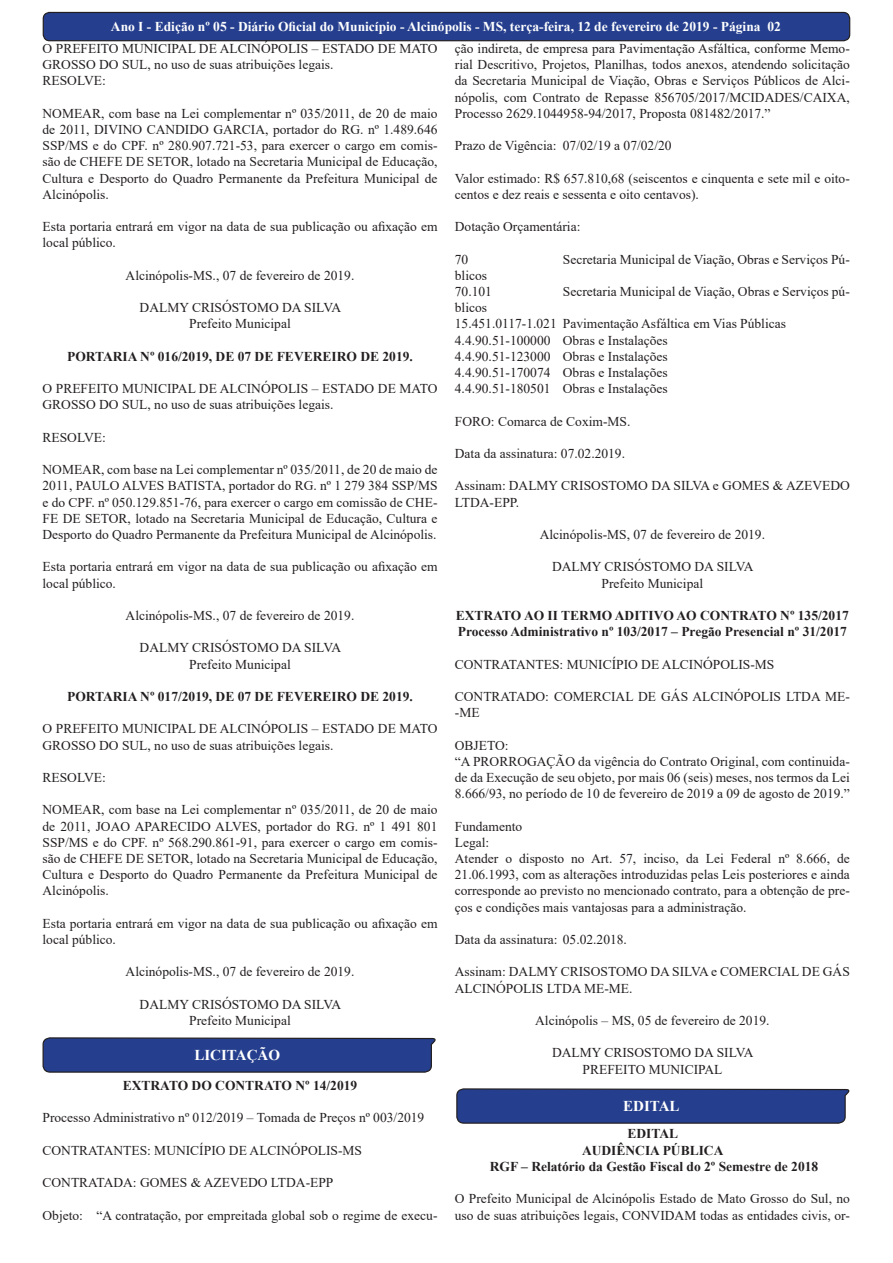
<style>
.page{position:relative;width:893px;height:1263px;background:#fff}
.page>*{position:absolute;margin:0;border:0;box-sizing:border-box;transform-origin:0 0}
.t1{font:700 15px "Times New Roman";color:#fff}
.t2{font:13.5px/16.2px "Times New Roman";color:#231f20}
.t3{font:700 13.5px "Times New Roman";color:#231f20}
.t4{font:700 13.5px "Times New Roman";color:#fff}
</style>
<div class="page">
<div style="left:43px;top:12px;width:807px;height:29px;background:#253f8e;border-radius:6px"></div>
<div style="left:43px;top:12px;width:807px;height:29px;border:1px solid #231f20;border-radius:6px"></div>
<svg style="left:42px;top:1037px;width:394px;height:36px;background:#2c438a"></svg>
<svg style="left:456px;top:1088px;width:394px;height:36px;background:#2c438a"></svg>
<p class="t4" style="left:111px;top:17px;width:671px">Ano I - Edição nº 05 - Diário Oficial do Município - Alcinópolis - MS, terça-feira, 12 de fevereiro de 2019 - Página 02</p>
<p class="t2" style="left:43px;top:40px;width:396px">O PREFEITO MUNICIPAL DE ALCINÓPOLIS – ESTADO DE MATO<br>GROSSO DO SUL, no uso de suas atribuições legais.</p>
<p class="t2" style="left:43px;top:72px;width:65px">RESOLVE:</p>
<p class="t2" style="left:43px;top:105px;width:396px;text-align:justify">NOMEAR, com base na Lei complementar nº 035/2011, de 20 de maio de 2011, DIVINO CANDIDO GARCIA, portador do RG. nº 1.489.646<br>SSP/MS e do CPF. nº 280.907.721-53, para exercer o cargo em comis&shy;são de CHEFE DE SETOR, lotado na Secretaria Municipal de Educação, Cultura e Desporto do Quadro Permanente da Prefeitura Municipal de Alcinópolis.</p>
<p class="t2" style="left:43px;top:218px;width:396px">Esta portaria entrará em vigor na data de sua publicação ou afixação em local público.</p>
<p class="t2" style="left:126px;top:267px;width:230px">Alcinópolis-MS., 07 de fevereiro de 2019.</p>
<p class="t2" style="left:140px;top:299px;width:203px">DALMY CRISÓSTOMO DA SILVA</p>
<p class="t2" style="left:189px;top:315px;width:103px">Prefeito Municipal</p>
<p class="t3" style="left:67px;top:346px;width:347px">PORTARIA Nº 016/2019, DE 07 DE FEVEREIRO DE 2019.</p>
<p class="t2" style="left:43px;top:380px;width:396px">O PREFEITO MUNICIPAL DE ALCINÓPOLIS – ESTADO DE MATO<br>GROSSO DO SUL, no uso de suas atribuições legais.</p>
<p class="t2" style="left:43px;top:429px;width:65px">RESOLVE:</p>
<p class="t2" style="left:43px;top:461px;width:396px;text-align:justify">NOMEAR, com base na Lei complementar nº 035/2011, de 20 de maio de 2011, PAULO ALVES BATISTA, portador do RG. nº 1 279 384 SSP/MS e do CPF. nº 050.129.851-76, para exercer o cargo em comissão de CHE-FE DE SETOR, lotado na Secretaria Municipal de Educação, Cultura e Desporto do Quadro Permanente da Prefeitura Municipal de Alcinópolis.</p>
<p class="t2" style="left:43px;top:558px;width:396px">Esta portaria entrará em vigor na data de sua publicação ou afixação em local público.</p>
<p class="t2" style="left:126px;top:607px;width:230px">Alcinópolis-MS., 07 de fevereiro de 2019.</p>
<p class="t2" style="left:140px;top:639px;width:203px">DALMY CRISÓSTOMO DA SILVA</p>
<p class="t2" style="left:189px;top:655px;width:103px">Prefeito Municipal</p>
<p class="t3" style="left:67px;top:687px;width:347px">PORTARIA Nº 017/2019, DE 07 DE FEVEREIRO DE 2019.</p>
<p class="t2" style="left:43px;top:720px;width:396px">O PREFEITO MUNICIPAL DE ALCINÓPOLIS – ESTADO DE MATO<br>GROSSO DO SUL, no uso de suas atribuições legais.</p>
<p class="t2" style="left:43px;top:769px;width:65px">RESOLVE:</p>
<p class="t2" style="left:43px;top:801px;width:396px;text-align:justify">NOMEAR, com base na Lei complementar nº 035/2011, de 20 de maio de 2011, JOAO APARECIDO ALVES, portador do RG. nº 1 491 801<br>SSP/MS e do CPF. nº 568.290.861-91, para exercer o cargo em comis&shy;são de CHEFE DE SETOR, lotado na Secretaria Municipal de Educação, Cultura e Desporto do Quadro Permanente da Prefeitura Municipal de Alcinópolis.</p>
<p class="t2" style="left:43px;top:915px;width:396px">Esta portaria entrará em vigor na data de sua publicação ou afixação em local público.</p>
<p class="t2" style="left:126px;top:963px;width:230px">Alcinópolis-MS., 07 de fevereiro de 2019.</p>
<p class="t2" style="left:140px;top:996px;width:203px">DALMY CRISÓSTOMO DA SILVA</p>
<p class="t2" style="left:189px;top:1012px;width:103px">Prefeito Municipal</p>
<p class="t2" style="left:455px;top:40px;width:396px;text-align:justify">ção indireta, de empresa para Pavimentação Asfáltica, conforme Memo&shy;rial Descritivo, Projetos, Planilhas, todos anexos, atendendo solicitação da Secretaria Municipal de Viação, Obras e Serviços Públicos de Alci&shy;nópolis, com Contrato de Repasse 856705/2017/MCIDADES/CAIXA, Processo 2629.1044958-94/2017, Proposta 081482/2017.”</p>
<p class="t2" style="left:455px;top:137px;width:218px">Prazo de Vigência: 07/02/19 a 07/02/20</p>
<p class="t2" style="left:455px;top:169px;width:396px">Valor estimado: R$ 657.810,68 (seiscentos e cinquenta e sete mil e oito&shy;centos e dez reais e sessenta e oito centavos).</p>
<p class="t2" style="left:455px;top:218px;width:127px">Dotação Orçamentária:</p>
<p class="t2" style="left:455px;top:250px;width:15px">70</p>
<p class="t2" style="left:563px;top:250px;width:288px">Secretaria Municipal de Viação, Obras e Serviços Pú-</p>
<p class="t2" style="left:455px;top:267px;width:34px">blicos</p>
<p class="t2" style="left:455px;top:283px;width:39px">70.101</p>
<p class="t2" style="left:563px;top:283px;width:288px">Secretaria Municipal de Viação, Obras e Serviços pú-</p>
<p class="t2" style="left:455px;top:299px;width:34px">blicos</p>
<p class="t2" style="left:455px;top:315px;width:333px">15.451.0117-1.021 Pavimentação Asfáltica em Vias Públicas</p>
<p class="t2" style="left:455px;top:331px;width:214px">4.4.90.51-100000 Obras e Instalações</p>
<p class="t2" style="left:455px;top:348px;width:214px">4.4.90.51-123000 Obras e Instalações</p>
<p class="t2" style="left:455px;top:364px;width:214px">4.4.90.51-170074 Obras e Instalações</p>
<p class="t2" style="left:455px;top:380px;width:214px">4.4.90.51-180501 Obras e Instalações</p>
<p class="t2" style="left:455px;top:412px;width:177px">FORO: Comarca de Coxim-MS.</p>
<p class="t2" style="left:455px;top:445px;width:172px">Data da assinatura: 07.02.2019.</p>
<p class="t2" style="left:455px;top:477px;width:396px">Assinam: DALMY CRISOSTOMO DA SILVA e GOMES &amp; AZEVEDO<br>LTDA-EPP.</p>
<p class="t2" style="left:540px;top:526px;width:227px">Alcinópolis-MS, 07 de fevereiro de 2019.</p>
<p class="t2" style="left:552px;top:558px;width:203px">DALMY CRISÓSTOMO DA SILVA</p>
<p class="t2" style="left:602px;top:574px;width:103px">Prefeito Municipal</p>
<p class="t3" style="left:456px;top:606px;width:395px">EXTRATO AO II TERMO ADITIVO AO CONTRATO Nº 135/2017</p>
<p class="t3" style="left:458px;top:622px;width:391px">Processo Administrativo nº 103/2017 – Pregão Presencial nº 31/2017</p>
<p class="t2" style="left:455px;top:655px;width:321px">CONTRATANTES: MUNICÍPIO DE ALCINÓPOLIS-MS</p>
<p class="t2" style="left:455px;top:688px;width:396px">CONTRATADO: COMERCIAL DE GÁS ALCINÓPOLIS LTDA ME--ME</p>
<p class="t2" style="left:455px;top:736px;width:55px">OBJETO:</p>
<p class="t2" style="left:455px;top:753px;width:396px;text-align:justify">“A PRORROGAÇÃO da vigência do Contrato Original, com continuida&shy;de da Execução de seu objeto, por mais 06 (seis) meses, nos termos da Lei 8.666/93, no período de 10 de fevereiro de 2019 a 09 de agosto de 2019.”</p>
<p class="t2" style="left:455px;top:817px;width:69px">Fundamento</p>
<p class="t2" style="left:455px;top:834px;width:36px">Legal:</p>
<p class="t2" style="left:455px;top:850px;width:396px;text-align:justify">Atender o disposto no Art. 57, inciso, da Lei Federal nº 8.666, de 21.06.1993, com as alterações introduzidas pelas Leis posteriores e ainda corresponde ao previsto no mencionado contrato, para a obtenção de pre&shy;ços e condições mais vantajosas para a administração.</p>
<p class="t2" style="left:455px;top:931px;width:174px">Data da assinatura: 05.02.2018.</p>
<p class="t2" style="left:455px;top:963px;width:396px">Assinam: DALMY CRISOSTOMO DA SILVA e COMERCIAL DE GÁS<br>ALCINÓPOLIS LTDA ME-ME.</p>
<p class="t2" style="left:535px;top:1012px;width:236px">Alcinópolis – MS, 05 de fevereiro de 2019.</p>
<p class="t2" style="left:552px;top:1044px;width:203px">DALMY CRISOSTOMO DA SILVA</p>
<p class="t2" style="left:583px;top:1060px;width:141px">PREFEITO MUNICIPAL</p>
<p class="t1" style="left:194px;top:1044px;width:87px">LICITAÇÃO</p>
<p class="t3" style="left:123px;top:1075px;width:236px">EXTRATO DO CONTRATO Nº 14/2019</p>
<p class="t2" style="left:43px;top:1109px;width:383px">Processo Administrativo nº 012/2019 – Tomada de Preços nº 003/2019</p>
<p class="t2" style="left:43px;top:1141px;width:321px">CONTRATANTES: MUNICÍPIO DE ALCINÓPOLIS-MS</p>
<p class="t2" style="left:43px;top:1174px;width:292px">CONTRATADA: GOMES &amp; AZEVEDO LTDA-EPP</p>
<p class="t2" style="left:43px;top:1206px;width:396px">Objeto: “A contratação, por empreitada global sob o regime de execu-</p>
<p class="t1" style="left:623px;top:1095px;width:58px">EDITAL</p>
<p class="t3" style="left:627px;top:1124px;width:52px">EDITAL</p>
<p class="t3" style="left:582px;top:1140px;width:143px">AUDIÊNCIA PÚBLICA</p>
<p class="t3" style="left:490px;top:1156px;width:330px">RGF – Relatório da Gestão Fiscal do 2º Semestre de 2018</p>
<p class="t2" style="left:455px;top:1190px;width:396px">O Prefeito Municipal de Alcinópolis Estado de Mato Grosso do Sul, no uso de suas atribuições legais, CONVIDAM todas as entidades civis, or-</p>
</div>
